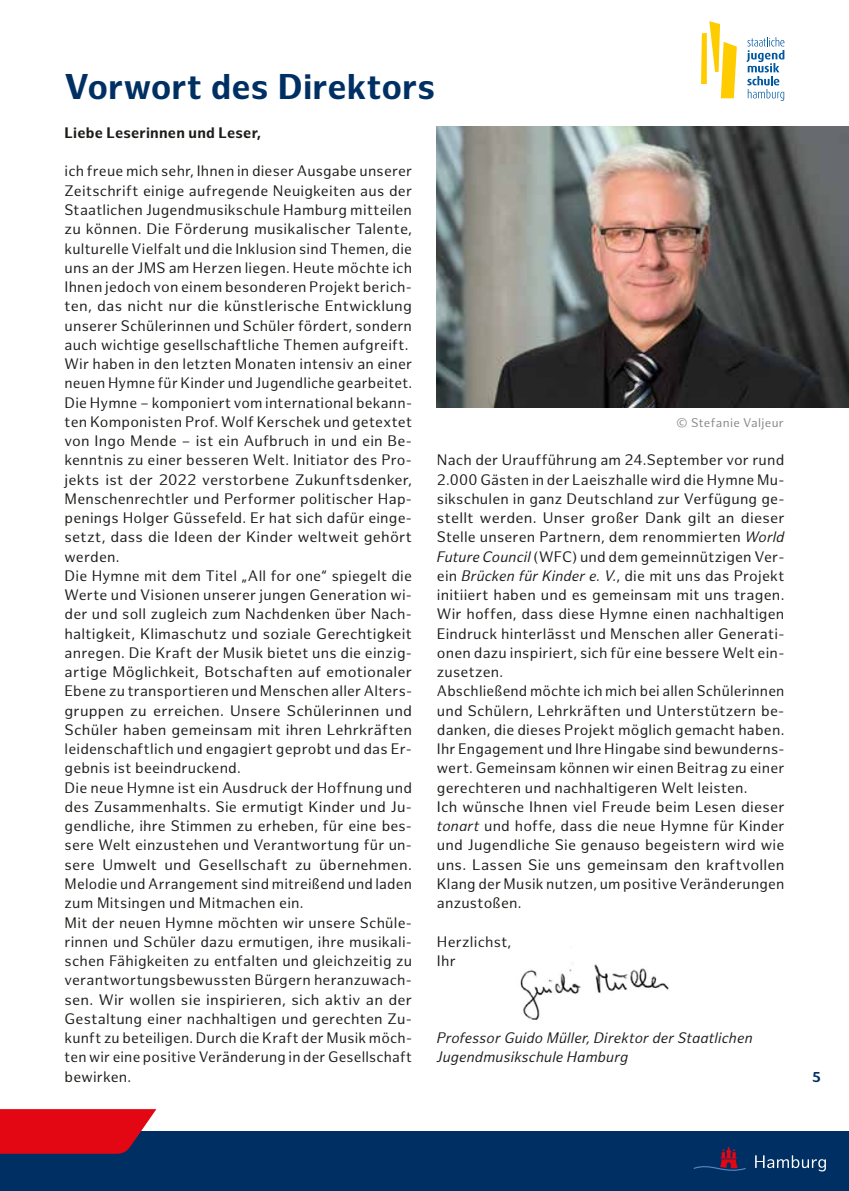
<style>
.page{position:relative;width:849px;height:1191px;background:#fff}
.page>*{position:absolute;margin:0;border:0;box-sizing:border-box;transform-origin:0 0}
.t1{font:700 35px "Hamburg Sans";color:#003063}
.t2{font:14.88px/19.2px "Hamburg Sans";letter-spacing:.015em;color:#1d1d1b}
.t3{font:italic 14.88px/19.2px "Hamburg Sans";letter-spacing:.015em;color:#1d1d1b}
.t4{font:700 14.88px "Hamburg Sans";letter-spacing:.015em;color:#1d1d1b}
.t5{font:700 14px "Hamburg Sans";color:#003063}
.t6{font:12.25px "Hamburg Sans";letter-spacing:.025em;color:#878787}
.s1{font-style:italic}
</style>
<div class="page">
<div style="left:0;top:1131px;width:848px;height:60px;background:#003063"></div>
<svg style="left:693px;top:1146px;width:52px;height:25px"></svg>
<svg style="left:755px;top:1155px;width:70px;height:16px"></svg>
<svg style="left:701px;top:21px;width:35px;height:77px"></svg>
<svg style="left:746px;top:37px;width:38px;height:64px"></svg>
<img style="left:520px;top:963px;width:149px;height:57px">
<img style="left:437px;top:126px;width:411px;height:281px">
<svg style="left:0;top:1109px;width:156px;height:44px"></svg>
<h1 class="t1" style="left:64px;top:67px;width:372px">Vorwort des Direktors</h1>
<p class="t4" style="left:64px;top:124px;width:198px">Liebe Leserinnen und Leser,</p>
<p class="t2" style="left:64px;top:162px;width:349px">ich freue mich sehr, Ihnen in dieser Ausgabe unserer Zeitschrift einige aufregende Neuigkeiten aus der Staatlichen Jugendmusikschule Hamburg mitteilen zu können. Die Förderung musikalischer Talente, kulturelle Vielfalt und die Inklusion sind Themen, die uns an der JMS am Herzen liegen. Heute möchte ich Ihnen jedoch von einem besonderen Projekt berich&shy;ten, das nicht nur die künstlerische Entwicklung unserer Schülerinnen und Schüler fördert, sondern auch wichtige gesellschaftliche Themen aufgreift.<br>Wir haben in den letzten Monaten intensiv an einer neuen Hymne für Kinder und Jugendliche gearbeitet.<br>Die Hymne – komponiert vom international bekann&shy;ten Komponisten Prof. Wolf Kerschek und getextet von Ingo Mende – ist ein Aufbruch in und ein Be&shy;kenntnis zu einer besseren Welt. Initiator des Pro&shy;jekts ist der 2022 verstorbene Zukunftsdenker, Menschenrechtler und Performer politischer Hap&shy;penings Holger Güssefeld. Er hat sich dafür einge&shy;setzt, dass die Ideen der Kinder weltweit gehört werden.<br>Die Hymne mit dem Titel „All for one“ spiegelt die Werte und Visionen unserer jungen Generation wi&shy;der und soll zugleich zum Nachdenken über Nach&shy;haltigkeit, Klimaschutz und soziale Gerechtigkeit anregen. Die Kraft der Musik bietet uns die einzig&shy;artige Möglichkeit, Botschaften auf emotionaler Ebene zu transportieren und Menschen aller Alters&shy;gruppen zu erreichen. Unsere Schülerinnen und Schüler haben gemeinsam mit ihren Lehrkräften leidenschaftlich und engagiert geprobt und das Er&shy;gebnis ist beeindruckend.<br>Die neue Hymne ist ein Ausdruck der Hoffnung und des Zusammenhalts. Sie ermutigt Kinder und Ju&shy;gendliche, ihre Stimmen zu erheben, für eine bes&shy;sere Welt einzustehen und Verantwortung für un&shy;sere Umwelt und Gesellschaft zu übernehmen.<br>Melodie und Arrangement sind mitreißend und laden zum Mitsingen und Mitmachen ein.<br>Mit der neuen Hymne möchten wir unsere Schüle&shy;rinnen und Schüler dazu ermutigen, ihre musikali&shy;schen Fähigkeiten zu entfalten und gleichzeitig zu verantwortungsbewussten Bürgern heranzuwach&shy;sen. Wir wollen sie inspirieren, sich aktiv an der Gestaltung einer nachhaltigen und gerechten Zu&shy;kunft zu beteiligen. Durch die Kraft der Musik möch&shy;ten wir eine positive Veränderung in der Gesellschaft bewirken.</p>
<p class="t6" style="left:676px;top:415px;width:109px">© Stefanie Valjeur</p>
<p class="t2" style="left:437px;top:451px;width:349px">Nach der Uraufführung am 24.September vor rund 2.000 Gästen in der Laeiszhalle wird die Hymne Mu&shy;sikschulen in ganz Deutschland zur Verfügung ge&shy;stellt werden. Unser großer Dank gilt an dieser Stelle unseren Partnern, dem renommierten <span class="s1">World Future Council</span> (WFC) und dem gemeinnützigen Ver&shy;ein <span class="s1">Brücken für Kinder e. V.</span>, die mit uns das Projekt initiiert haben und es gemeinsam mit uns tragen.<br>Wir hoffen, dass diese Hymne einen nachhaltigen Eindruck hinterlässt und Menschen aller Generati&shy;onen dazu inspiriert, sich für eine bessere Welt ein&shy;zusetzen.<br>Abschließend möchte ich mich bei allen Schülerinnen und Schülern, Lehrkräften und Unterstützern be&shy;danken, die dieses Projekt möglich gemacht haben.<br>Ihr Engagement und Ihre Hingabe sind bewunderns&shy;wert. Gemeinsam können wir einen Beitrag zu einer gerechteren und nachhaltigeren Welt leisten.<br>Ich wünsche Ihnen viel Freude beim Lesen dieser <span class="s1">tonart</span> und hoffe, dass die neue Hymne für Kinder und Jugendliche Sie genauso begeistern wird wie uns. Lassen Sie uns gemeinsam den kraftvollen Klang der Musik nutzen, um positive Veränderungen anzustoßen.</p>
<p class="t2" style="left:437px;top:932px;width:76px">Herzlichst,<br>Ihr</p>
<p class="t3" style="left:437px;top:1028px;width:317px">Professor Guido Müller, Direktor der Staatlichen<br>Jugendmusikschule Hamburg</p>
<p class="t5" style="left:812px;top:1068px;width:10px">5</p>
</div>
